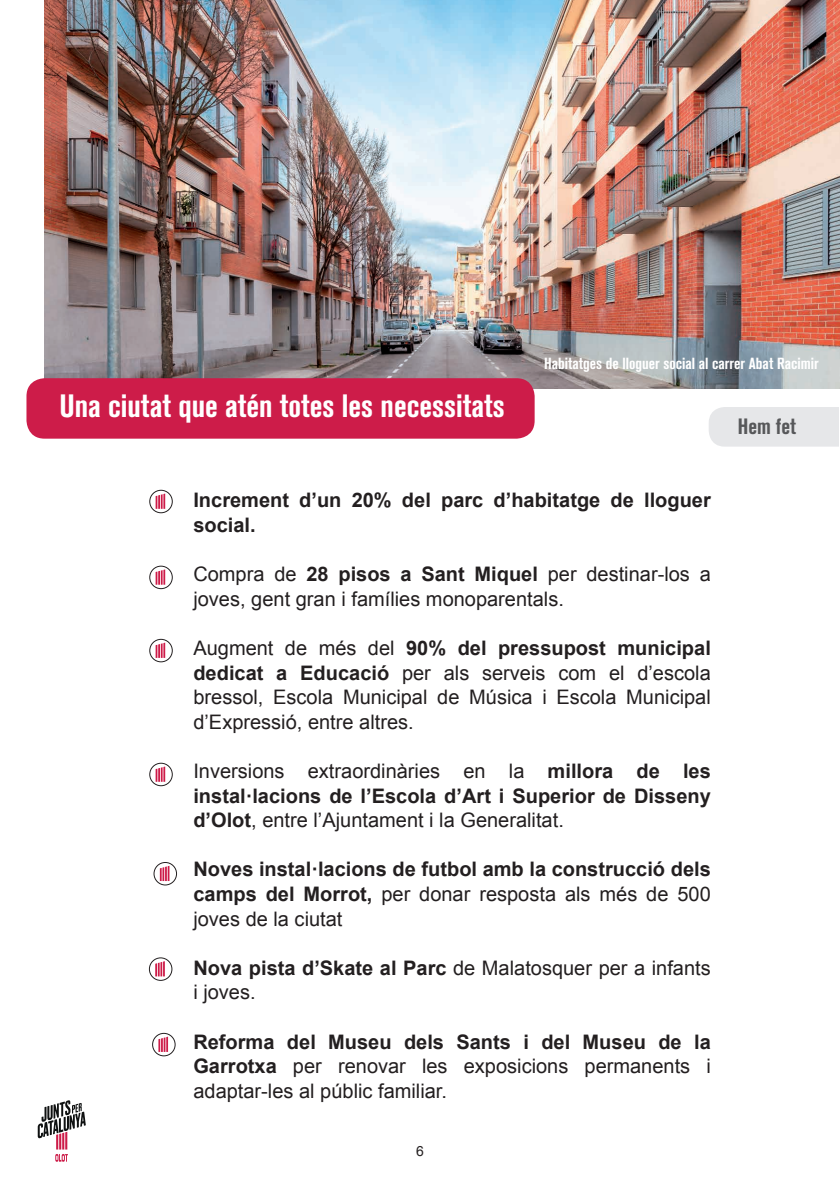
<style>
.page{position:relative;width:840px;height:1191px;background:#fff}
.page>*{position:absolute;margin:0;border:0;box-sizing:border-box;transform-origin:0 0}
.t1{font:700 condensed 32px "Akzidenz Grotesk BQ";color:#fff}
.t2{font:700 condensed 22px "Akzidenz Grotesk BQ";color:#57585a}
.t3{font:20px/24.6px "Arial";color:#231f20}
.t4{font:700 20px/24.6px "Arial";color:#231f20;text-align:justify}
.t5{font:700 condensed 16px "Akzidenz Grotesk BQ";color:#fff}
.t6{font:14px "Arial";color:#231f20}
.s1{font-weight:700}
.s2{font-weight:400}
</style>
<div class="page">
<svg style="left:38px;top:1100px;width:48px;height:61px"></svg>
<img style="left:45px;top:0;width:794px;height:388px">
<div style="left:709px;top:407px;width:129px;height:39px;background:#e6e7e9"></div>
<div style="left:26px;top:378px;width:508px;height:60px;background:#cd1c49;border-radius:18px"></div>
<svg style="left:150px;top:490px;width:22px;height:23px"></svg>
<div style="left:149px;top:490px;width:24px;height:23px;border:1px solid #231f20;border-radius:50%"></div>
<svg style="left:155px;top:493px;width:10px;height:16px"></svg>
<svg style="left:150px;top:566px;width:22px;height:22px"></svg>
<div style="left:149px;top:566px;width:24px;height:23px;border:1px solid #231f20;border-radius:50%"></div>
<svg style="left:155px;top:569px;width:10px;height:15px"></svg>
<svg style="left:150px;top:639px;width:22px;height:23px"></svg>
<div style="left:149px;top:639px;width:24px;height:23px;border:1px solid #231f20;border-radius:50%"></div>
<svg style="left:155px;top:642px;width:10px;height:16px"></svg>
<svg style="left:150px;top:763px;width:22px;height:22px"></svg>
<div style="left:149px;top:763px;width:24px;height:23px;border:1px solid #231f20;border-radius:50%"></div>
<svg style="left:155px;top:766px;width:10px;height:15px"></svg>
<svg style="left:154px;top:862px;width:22px;height:23px"></svg>
<div style="left:153px;top:862px;width:24px;height:23px;border:1px solid #231f20;border-radius:50%"></div>
<svg style="left:160px;top:865px;width:9px;height:16px"></svg>
<svg style="left:149px;top:958px;width:23px;height:22px"></svg>
<div style="left:149px;top:957px;width:23px;height:23px;border:1px solid #231f20;border-radius:50%"></div>
<svg style="left:155px;top:961px;width:10px;height:15px"></svg>
<svg style="left:152px;top:1033px;width:23px;height:22px"></svg>
<div style="left:152px;top:1033px;width:23px;height:23px;border:1px solid #231f20;border-radius:50%"></div>
<svg style="left:158px;top:1036px;width:10px;height:16px"></svg>
<h1 class="t1" style="left:59px;top:388px;width:446px">Una ciutat que atén totes les necessitats</h1>
<p class="t5" style="left:543px;top:354px;width:276px">Habitatges de lloguer social al carrer Abat Racimir</p>
<p class="t2" style="left:737px;top:413px;width:60px">Hem fet</p>
<p class="t4" style="left:193px;top:488px;width:518px;text-indent:-36px">• Increment d’un 20% del parc d’habitatge de lloguer social.</p>
<p class="t3" style="left:193px;top:562px;width:518px;text-indent:-36px">• Compra de <span class="s1">28 pisos a Sant Miquel</span> per destinar-los a joves, gent gran i famílies monoparentals.</p>
<p class="t3" style="left:193px;top:636px;width:518px;text-align:justify;text-indent:-36px">• Augment de més del <span class="s1">90% del pressupost municipal dedicat a Educació</span> per als serveis com el d’escola bressol, Escola Municipal de Música i Escola Municipal d’Expressió, entre altres.</p>
<p class="t4" style="left:193px;top:759px;width:518px;text-indent:-36px"><span class="s2">• Inversions extraordinàries en la</span> millora de les instal·lacions de l’Escola d’Art i Superior de Disseny d’Olot<span class="s2">, entre l’Ajuntament i la Generalitat.</span></p>
<p class="t4" style="left:193px;top:857px;width:518px;text-indent:-36px">• Noves instal·lacions de futbol amb la construcció dels camps del Morrot, <span class="s2">per donar resposta als més de 500 joves de la ciutat</span></p>
<p class="t3" style="left:193px;top:955px;width:518px;text-indent:-36px"><span class="s1">• Nova pista d’Skate al Parc</span> de Malatosquer per a infants i joves.</p>
<p class="t3" style="left:193px;top:1029px;width:518px;text-align:justify;text-indent:-36px"><span class="s1">• Reforma del Museu dels Sants i del Museu de la Garrotxa</span> per renovar les exposicions permanents i adaptar-les al públic familiar.</p>
<p class="t6" style="left:416px;top:1142px;width:9px">6</p>
</div>
